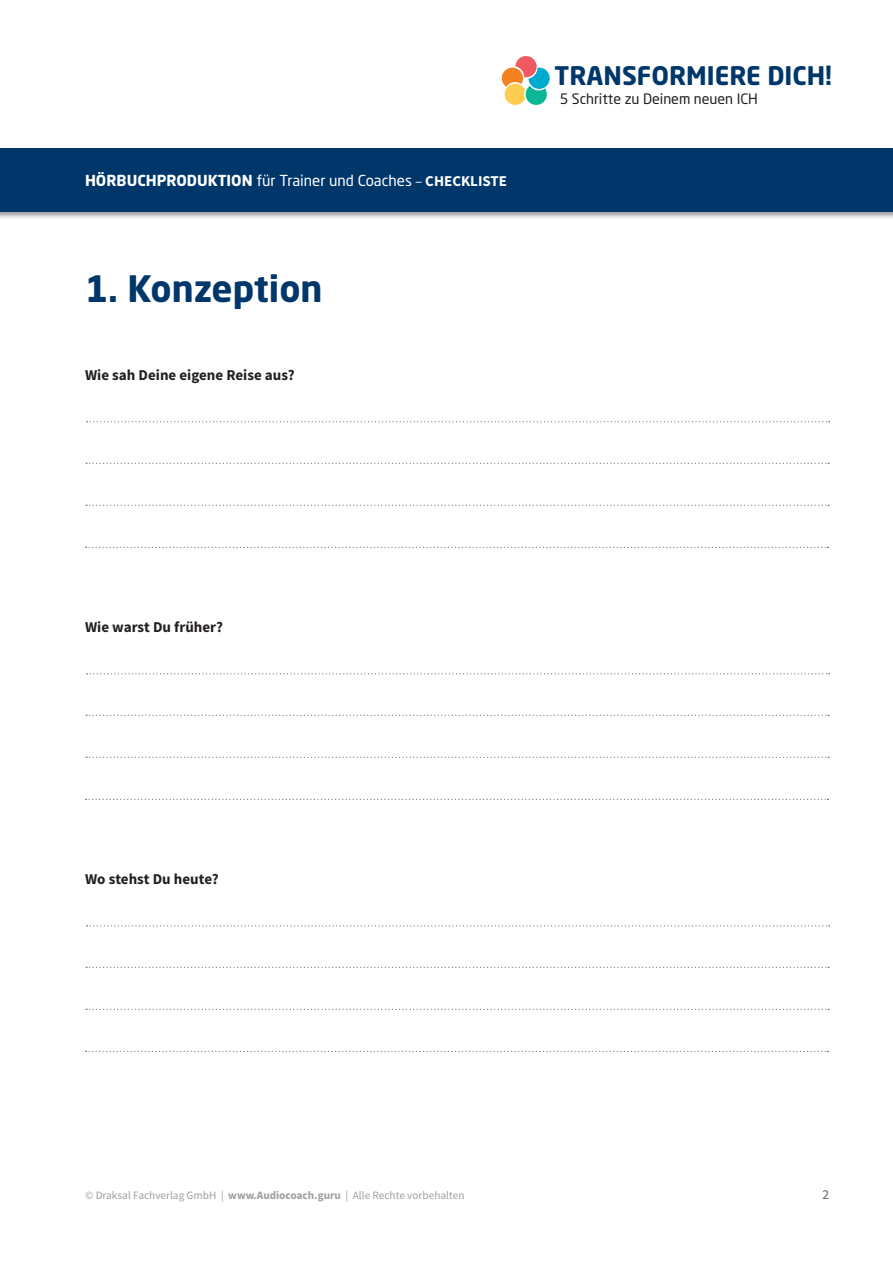
<style>
.page{position:relative;width:893px;height:1263px;background:#fff}
.page>*{position:absolute;margin:0;border:0;box-sizing:border-box;transform-origin:0 0}
.t1{font:700 36px "Neo Sans Std";color:#00376b}
.t2{font:700 25.35px "Neo Sans Std";color:#00376b}
.t3{font:700 15px "Source Sans Pro";color:#231f20}
.t4{font:15px "Neo Sans Std";color:#fff}
.t5{font:14.25px "Neo Sans Std";color:#231f20}
.t6{font:13.5px "Source Sans Pro";color:#636366}
.t7{font:11.25px "Source Sans Pro";color:#9d9fa2}
.s1{font-weight:700}
.s2{font-family:"Source Sans Pro"}
.s3{font-family:"Source Sans Pro";font-weight:700}
</style>
<div class="page">
<div style="left:0;top:147px;width:893px;height:72px;background:#231f20;opacity:.45"></div>
<div style="left:0;top:149px;width:893px;height:63px;background:#00376b"></div>
<svg style="left:502px;top:56px;width:48px;height:49px"></svg>
<svg style="left:87px;top:421px;width:743px;height:1px"></svg>
<svg style="left:86px;top:547px;width:742px;height:1px"></svg>
<svg style="left:86px;top:463px;width:743px;height:1px"></svg>
<svg style="left:86px;top:505px;width:743px;height:1px"></svg>
<svg style="left:87px;top:673px;width:743px;height:1px"></svg>
<svg style="left:86px;top:799px;width:742px;height:1px"></svg>
<svg style="left:86px;top:715px;width:743px;height:1px"></svg>
<svg style="left:86px;top:757px;width:743px;height:1px"></svg>
<svg style="left:87px;top:925px;width:743px;height:1px"></svg>
<svg style="left:86px;top:1051px;width:742px;height:1px"></svg>
<svg style="left:86px;top:967px;width:743px;height:1px"></svg>
<svg style="left:86px;top:1009px;width:743px;height:1px"></svg>
<h3 class="t4" style="left:85px;top:171px;width:424px"><span class="s1">HÖRBUCHPRODUKTION</span> für Trainer und Coaches <span class="s2">–</span> <span class="s3">CHECKLISTE</span></h3>
<h1 class="t1" style="left:85px;top:266px;width:239px">1. Konzeption</h1>
<h3 class="t3" style="left:85px;top:365px;width:211px">Wie sah Deine eigene Reise aus?</h3>
<h2 class="t2" style="left:555px;top:60px;width:279px">TRANSFORMIERE DICH!</h2>
<p class="t5" style="left:560px;top:90px;width:200px">5 Schritte zu Deinem neuen ICH</p>
<h3 class="t3" style="left:85px;top:617px;width:140px">Wie warst Du früher?</h3>
<h3 class="t3" style="left:85px;top:869px;width:135px">Wo stehst Du heute?</h3>
<p class="t7" style="left:85px;top:1188px;width:381px">© Draksal Fachverlag GmbH | <span class="s1">www.Audiocoach.guru</span> | Alle Rechte vorbehalten</p>
<p class="t6" style="left:822px;top:1186px;width:8px">2</p>
</div>
